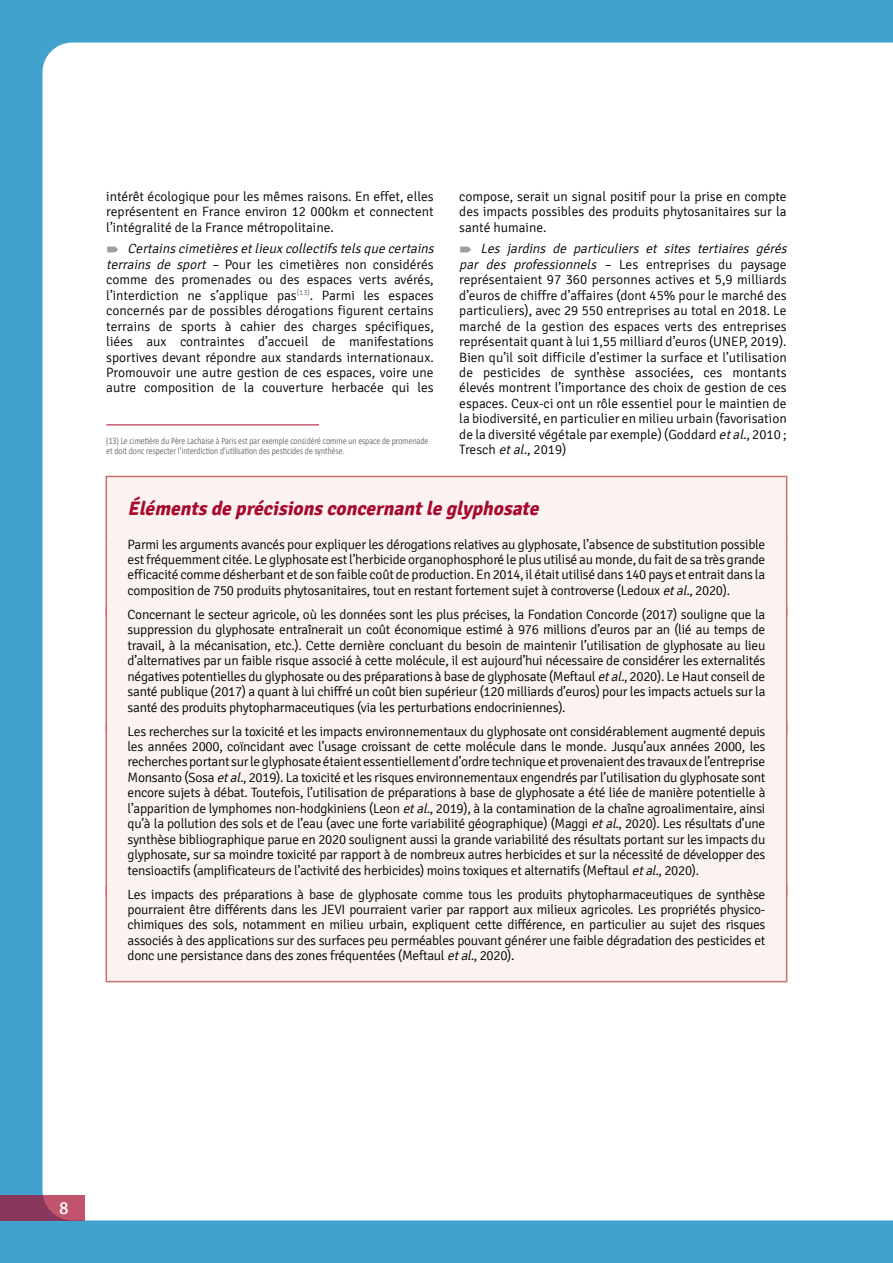
<style>
.page{position:relative;width:893px;height:1263px;background:#42a2ce}
.page>*{position:absolute;margin:0;border:0;box-sizing:border-box;transform-origin:0 0}
.t1{font:italic 700 19.5px "Signika";color:#a70a2d}
.t2{font:18px "Signika";color:#fff}
.t3{font:300 13.5px/15.5px "Signika";color:#000;text-align:justify}
.t4{font:9.75px/10.5px "Calibri";color:#706f6f;scale:.8 1}
.s1{font-style:italic}
</style>
<div class="page">
<div style="left:43px;top:43px;width:850px;height:1177px;background:#fff"></div>
<hr style="left:106px;top:424px;width:213px;height:1px;background:#a70a2d">
<div style="left:106px;top:476px;width:681px;height:63px;background:#fbf3f2"></div>
<div style="left:106px;top:476px;width:681px;height:62px;border:2px solid #ca716f"></div>
<div style="left:106px;top:536px;width:681px;height:80px;background:#fbf3f2"></div>
<div style="left:106px;top:606px;width:681px;height:126px;background:#fbf3f2"></div>
<div style="left:106px;top:723px;width:681px;height:172px;background:#fbf3f2"></div>
<div style="left:106px;top:886px;width:681px;height:95px;background:#fbf3f2"></div>
<div style="left:106px;top:885px;width:681px;height:97px;border:2px solid #ca716f"></div>
<svg style="left:0;top:1195px;width:85px;height:25px;background:#9f4263"></svg>
<svg style="left:108px;top:246px;width:10px;height:6px"></svg>
<svg style="left:460px;top:246px;width:11px;height:6px"></svg>
<p class="t3" style="left:106px;top:189px;width:329px">intérêt écologique pour les mêmes raisons. En effet, elles représentent en France environ 12 000km et connectent l’intégralité de la France métropolitaine.</p>
<p class="t3" style="left:106px;top:241px;width:332px;text-align:left;text-indent:21px"><span class="s1">Certainscimetièresetlieux collectifstelsque certains terrains de sport –</span> Pour les cimetières non considérés comme des promenades ou des espaces verts avérés, l’interdiction ne s’applique pas<sup>(13)</sup>. Parmi les espaces concernés par de possibles dérogations figurent certains terrains de sports à cahier des charges spécifiques, liées aux contraintes d’accueil de manifestations sportives devant répondre aux standards internationaux.<br>Promouvoir une autre gestion de ces espaces, voire une autre composition de la couverture herbacée qui les</p>
<p class="t3" style="left:459px;top:189px;width:329px">compose, serait un signal positif pour la prise en compte des impacts possibles des produits phytosanitaires sur la santé humaine.</p>
<p class="t3" style="left:459px;top:241px;width:332px;text-align:left;text-indent:21px"><span class="s1">Les jardins de particuliers et sites tertiaires gérés par des professionnels –</span> Les entreprises du paysage représentaient 97 360 personnes actives et 5,9 milliards d’euros de chiffre d’affaires (dont 45% pour le marché des particuliers), avec 29 550 entreprises au total en 2018. Le marché de la gestion des espaces verts des entreprises représentait quant à lui 1,55 milliard d’euros (UNEP, 2019).<br>Bien qu’il soit difficile d’estimer la surface et l’utilisation de pesticides de synthèse associées, ces montants élevés montrent l’importance des choix de gestion de ces espaces. Ceux-ci ont un rôle essentiel pour le maintien de la biodiversité, en particulier en milieu urbain (favorisation de la diversité végétale par exemple) (Goddard <span class="s1">etal.</span>, 2010 ; Tresch <span class="s1">etal.</span>, 2019)</p>
<h1 class="t1" style="left:128px;top:496px;width:417px">Élémentsde précisionsconcernantle glyphosate</h1>
<p class="t3" style="left:128px;top:536px;width:639px">Parmi les arguments avancés pour expliquer les dérogations relatives au glyphosate, l’absence de substitution possible est fréquemment citée. Le glyphosate est l’herbicide organophosphoré le plus utilisé au monde, du fait de sa très grande efficacité comme désherbant et de son faible coût de production. En 2014, il était utilisé dans 140 pays et entrait dans la composition de 750 produits phytosanitaires, tout en restant fortement sujet à controverse (Ledoux <span class="s1">etal.</span>, 2020).</p>
<p class="t3" style="left:128px;top:607px;width:639px">Concernant le secteur agricole, où les données sont les plus précises, la Fondation Concorde (2017) souligne que la suppression du glyphosate entraînerait un coût économique estimé à 976 millions d’euros par an (lié au temps de travail, à la mécanisation, etc.). Cette dernière concluant du besoin de maintenir l’utilisation de glyphosate au lieu d’alternatives par un faible risque associé à cette molécule, il est aujourd’hui nécessaire de considérer les externalités négatives potentielles du glyphosate ou des préparations à base de glyphosate (Meftaul <span class="s1">etal.</span>, 2020). Le Haut conseil de santé publique (2017) a quant à lui chiffré un coût bien supérieur (120 milliards d’euros) pour les impacts actuels sur la santé des produits phytopharmaceutiques (via les perturbations endocriniennes).</p>
<p class="t3" style="left:128px;top:723px;width:639px">Les recherches sur la toxicité et les impacts environnementaux du glyphosate ont considérablement augmenté depuis les années 2000, coïncidant avec l’usage croissant de cette molécule dans le monde. Jusqu’aux années 2000, les recherches portant sur le glyphosate étaient essentiellement d’ordre technique et provenaient des travaux de l’entreprise Monsanto (Sosa <span class="s1">etal.</span>, 2019). La toxicité et les risques environnementaux engendrés par l’utilisation du glyphosate sont encore sujets à débat. Toutefois, l’utilisation de préparations à base de glyphosate a été liée de manière potentielle à l’apparition de lymphomes non-hodgkiniens (Leon <span class="s1">etal.</span>, 2019), à la contamination de la chaîne agroalimentaire, ainsi qu’à la pollution des sols et de l’eau (avec une forte variabilité géographique) (Maggi <span class="s1">etal.</span>, 2020). Les résultats d’une synthèse bibliographique parue en 2020 soulignent aussi la grande variabilité des résultats portant sur les impacts du glyphosate, sur sa moindre toxicité par rapport à de nombreux autres herbicides et sur la nécessité de développer des tensioactifs (amplificateurs de l’activité des herbicides) moins toxiques et alternatifs (Meftaul <span class="s1">etal.</span>, 2020).</p>
<p class="t3" style="left:128px;top:886px;width:639px">Les impacts des préparations à base de glyphosate comme tous les produits phytopharmaceutiques de synthèse pourraient être différents dans les JEVI pourraient varier par rapport aux milieux agricoles. Les propriétés physico&shy;chimiques des sols, notamment en milieu urbain, expliquent cette différence, en particulier au sujet des risques associés à des applications sur des surfaces peu perméables pouvant générer une faible dégradation des pesticides et donc une persistance dans des zones fréquentées (Meftaul <span class="s1">etal.</span>, 2020).</p>
<p class="t4" style="left:106px;top:435px;width:404px">(13) Le cimetière du Père Lachaise à Paris est par exemple considéré comme un espace de promenade et doit donc respecter l’interdiction d’utilisation des pesticides de synthèse.</p>
<h2 class="t2" style="left:59px;top:1198px;width:11px">8</h2>
</div>
